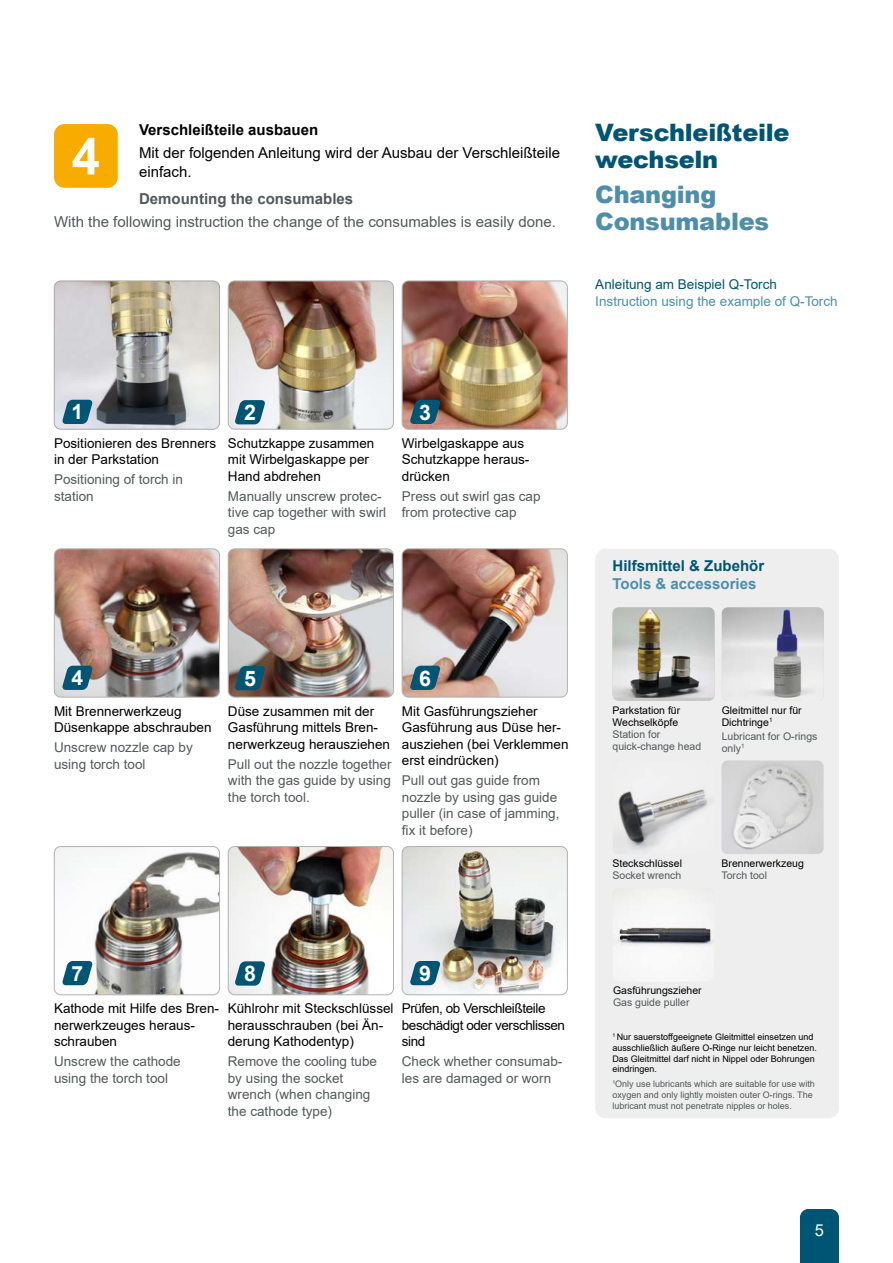
<style>
.page{position:relative;width:893px;height:1263px;background:#fff}
.page>*{position:absolute;margin:0;border:0;box-sizing:border-box;transform-origin:0 0}
.t1{font:700 51px "Arial";color:#fff}
.t2{font:900 24px/27px "Arial";letter-spacing:-.01em;color:#005575}
.t3{font:900 24px/27px "Arial";letter-spacing:-.01em;color:#4f8eaa}
.t4{font:700 21.45px "Arial";color:#fff}
.t5{font:700 21px "Arial";color:#fff}
.t6{font:16.5px "Arial";color:#fff}
.t7{font:15px "Arial";color:#54585a}
.t8{font:15px/18.8px "Arial";color:#000}
.t9{font:700 15px "Arial";color:#54585a}
.t10{font:700 15px "Arial";color:#000}
.t11{font:700 15px "Arial";color:#005575}
.t12{font:700 15px "Arial";color:#4f8eaa}
.t13{font:13.5px/16.5px "Arial";color:#000}
.t14{font:13.5px/16.5px "Arial";color:#54585a}
.t15{font:13.5px/16.5px "Arial";letter-spacing:-.03em;color:#000}
.t16{font:13.5px "Arial";color:#4f8eaa}
.t17{font:13.5px "Arial";color:#005575}
.t18{font:10.5px/12px "Arial";color:#000}
.t19{font:10.5px/12px "Arial";color:#54585a}
.t20{font:9px/10.8px "Arial";color:#000}
.t21{font:9px/10.8px "Arial";color:#54585a}
</style>
<div class="page">
<div style="left:800px;top:1209px;width:39px;height:54px;background:#005575"></div>
<img style="left:54px;top:848px;width:166px;height:147px">
<div style="left:54px;top:846px;width:166px;height:149px;border:1px solid #b1b2b4;border-radius:7px"></div>
<img style="left:228px;top:848px;width:164px;height:147px">
<div style="left:228px;top:846px;width:166px;height:149px;border:1px solid #b1b2b4;border-radius:7px"></div>
<img style="left:402px;top:846px;width:164px;height:149px">
<div style="left:402px;top:846px;width:166px;height:149px;border:1px solid #b1b2b4;border-radius:7px"></div>
<img style="left:54px;top:549px;width:166px;height:148px">
<div style="left:54px;top:549px;width:166px;height:148px;border:1px solid #b1b2b4;border-radius:7px"></div>
<img style="left:228px;top:549px;width:164px;height:148px">
<div style="left:228px;top:549px;width:166px;height:148px;border:1px solid #b1b2b4;border-radius:7px"></div>
<img style="left:402px;top:549px;width:164px;height:148px">
<div style="left:402px;top:549px;width:166px;height:148px;border:1px solid #b1b2b4;border-radius:7px"></div>
<img style="left:228px;top:281px;width:164px;height:148px">
<div style="left:228px;top:281px;width:166px;height:148px;border:1px solid #b1b2b4;border-radius:7px"></div>
<img style="left:402px;top:281px;width:164px;height:148px">
<div style="left:402px;top:281px;width:166px;height:148px;border:1px solid #b1b2b4;border-radius:7px"></div>
<svg style="left:235px;top:400px;width:30px;height:24px"></svg>
<img style="left:54px;top:281px;width:166px;height:148px">
<div style="left:54px;top:281px;width:166px;height:148px;border:1px solid #a7a8aa;border-radius:7px"></div>
<svg style="left:62px;top:400px;width:31px;height:24px"></svg>
<svg style="left:410px;top:400px;width:31px;height:24px"></svg>
<div style="left:54px;top:124px;width:64px;height:64px;background:#f8ac00;border-radius:11px"></div>
<svg style="left:235px;top:666px;width:30px;height:24px"></svg>
<svg style="left:62px;top:666px;width:31px;height:24px"></svg>
<svg style="left:410px;top:666px;width:31px;height:24px"></svg>
<svg style="left:235px;top:961px;width:30px;height:25px"></svg>
<svg style="left:62px;top:961px;width:31px;height:24px"></svg>
<svg style="left:410px;top:961px;width:31px;height:24px"></svg>
<div style="left:595px;top:549px;width:244px;height:569px;background:#edeeed;border-radius:11px"></div>
<div style="left:612px;top:607px;width:103px;height:94px;background:#c8c9c7;border-radius:6px"></div>
<img style="left:612px;top:607px;width:103px;height:91px">
<img style="left:618px;top:789px;width:93px;height:62px">
<img style="left:721px;top:760px;width:103px;height:94px">
<img style="left:617px;top:903px;width:96px;height:78px">
<img style="left:722px;top:607px;width:102px;height:94px">
<p class="t10" style="left:139px;top:119px;width:181px">Verschleißteile ausbauen</p>
<p class="t8" style="left:139px;top:143px;width:423px">Mit der folgenden Anleitung wird der Ausbau der Verschleißteile einfach.</p>
<p class="t9" style="left:139px;top:188px;width:216px">Demounting the consumables</p>
<p class="t7" style="left:54px;top:211px;width:503px">With the following instruction the change of the consumables is easily done.</p>
<h1 class="t1" style="left:72px;top:121px;width:30px">4</h1>
<h2 class="t2" style="left:595px;top:118px;width:196px">Verschleißteile wechseln</h2>
<h2 class="t3" style="left:595px;top:180px;width:175px">Changing<br>Consumables</h2>
<p class="t17" style="left:595px;top:275px;width:183px">Anleitung am Beispiel Q-Torch</p>
<p class="t16" style="left:595px;top:292px;width:244px">Instruction using the example of Q-Torch</p>
<h3 class="t5" style="left:72px;top:397px;width:13px">1</h3>
<h3 class="t4" style="left:244px;top:397px;width:13px">2</h3>
<p class="t13" style="left:54px;top:435px;width:164px">Positionieren des Brenners in der Parkstation</p>
<p class="t14" style="left:54px;top:471px;width:131px">Positioning of torch in station</p>
<p class="t13" style="left:228px;top:435px;width:148px">Schutzkappe zusammen mit Wirbelgaskappe per<br>Hand abdrehen</p>
<p class="t14" style="left:228px;top:487px;width:160px">Manually unscrew protec&shy;tive cap together with swirl gas cap</p>
<h3 class="t4" style="left:419px;top:397px;width:13px">3</h3>
<p class="t13" style="left:402px;top:435px;width:128px">Wirbelgaskappe aus<br>Schutzkappe heraus&shy;drücken</p>
<p class="t14" style="left:402px;top:487px;width:140px">Press out swirl gas cap from protective cap</p>
<h3 class="t5" style="left:72px;top:663px;width:13px">4</h3>
<h3 class="t4" style="left:244px;top:663px;width:13px">5</h3>
<h3 class="t4" style="left:419px;top:663px;width:13px">6</h3>
<p class="t13" style="left:54px;top:703px;width:159px">Mit Brennerwerkzeug<br>Düsenkappe abschrauben</p>
<p class="t14" style="left:54px;top:739px;width:140px">Unscrew nozzle cap by using torch tool</p>
<p class="t13" style="left:228px;top:703px;width:164px">Düse zusammen mit der<br>Gasführung mittels Bren&shy;nerwerkzeug herausziehen</p>
<p class="t14" style="left:228px;top:755px;width:165px;text-align:justify">Pull out the nozzle together with the gas guide by using the torch tool.</p>
<p class="t13" style="left:402px;top:703px;width:168px">Mit Gasführungszieher<br>Gasführung aus Düse her&shy;ausziehen (bei Verklemmen erst eindrücken)</p>
<p class="t14" style="left:402px;top:772px;width:159px">Pull out gas guide from nozzle by using gas guide puller (in case of jamming, fix it before)</p>
<h3 class="t5" style="left:72px;top:958px;width:13px">7</h3>
<h3 class="t4" style="left:244px;top:958px;width:13px">8</h3>
<h3 class="t4" style="left:419px;top:958px;width:13px">9</h3>
<p class="t13" style="left:54px;top:1000px;width:167px">Kathode mit Hilfe des Bren&shy;nerwerkzeuges heraus&shy;schrauben</p>
<p class="t14" style="left:54px;top:1053px;width:128px">Unscrew the cathode using the torch tool</p>
<p class="t13" style="left:228px;top:1000px;width:167px">Kühlrohr mit Steckschlüssel herausschrauben (bei Än&shy;derung Kathodentyp)</p>
<p class="t14" style="left:228px;top:1053px;width:151px">Remove the cooling tube by using the socket wrench (when changing the cathode type)</p>
<p class="t15" style="left:402px;top:1000px;width:165px">Prüfen, ob Verschleißteile beschädigt oder verschlissen sind</p>
<p class="t14" style="left:402px;top:1053px;width:162px">Check whether consumab&shy;les are damaged or worn</p>
<p class="t11" style="left:612px;top:555px;width:153px">Hilfsmittel &amp; Zubehör</p>
<p class="t12" style="left:612px;top:573px;width:145px">Tools &amp; accessories</p>
<p class="t18" style="left:612px;top:704px;width:69px">Parkstation für<br>Wechselköpfe</p>
<p class="t19" style="left:612px;top:728px;width:90px">Station for quick-change head</p>
<p class="t18" style="left:722px;top:704px;width:81px">Gleitmittel nur für<br>Dichtringe<sup>1</sup></p>
<p class="t19" style="left:722px;top:730px;width:97px">Lubricant for O-rings only<sup>1</sup></p>
<p class="t18" style="left:612px;top:857px;width:71px">Steckschlüssel</p>
<p class="t19" style="left:612px;top:869px;width:70px">Socket wrench</p>
<p class="t18" style="left:721px;top:857px;width:84px">Brennerwerkzeug</p>
<p class="t19" style="left:721px;top:869px;width:47px">Torch tool</p>
<p class="t18" style="left:613px;top:985px;width:90px">Gasführungszieher</p>
<p class="t19" style="left:613px;top:997px;width:78px">Gas guide puller</p>
<p class="t20" style="left:612px;top:1031px;width:206px"><sup>1</sup> Nur sauerstoffgeeignete Gleitmittel einsetzen und ausschließlich äußere O-Ringe nur leicht benetzen.<br>Das Gleitmittel darf nicht in Nippel oder Bohrungen eindringen.</p>
<p class="t21" style="left:612px;top:1079px;width:204px"><sup>1</sup>Only use lubricants which are suitable for use with oxygen and only lightly moisten outer O-rings. The lubricant must not penetrate nipples or holes.</p>
<p class="t6" style="left:815px;top:1218px;width:11px">5</p>
</div>
